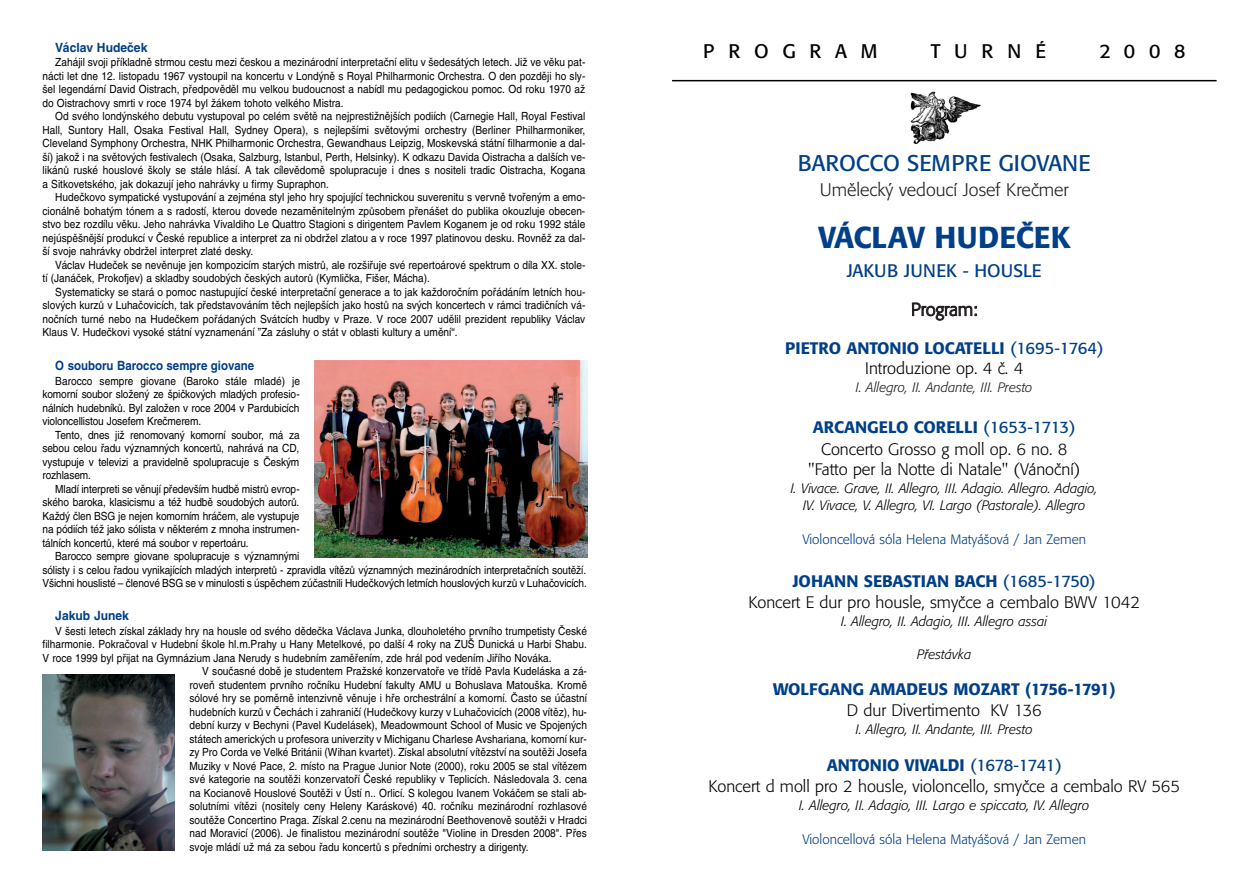
<style>
.page{position:relative;width:1259px;height:893px;background:#fff}
.page>*{position:absolute;margin:0;border:0;box-sizing:border-box;transform-origin:0 0}
.t1{font:500 30px "Formata CE";color:#013f88}
.t2{font:22.5px "Formata CE";color:#013f88}
.t3{font:19.5px "Formata CE";letter-spacing:.7em;color:#000}
.t4{font:300 18px "Formata CE";color:#231f20}
.t5{font:18px "Formata CE";color:#013f88}
.t6{font:300 16.5px/20.9px "Formata CE";color:#000;text-align:center}
.t7{font:500 16.5px/20.7px "Formata CE";color:#013f88;text-align:center}
.t8{font:italic 300 13.5px/16.6px "Formata CE";color:#000;text-align:center}
.t9{font:300 13.5px "Formata CE";color:#013f88}
.t10{font:italic 300 13.5px "Formata CE";color:#231f20}
.t11{font:700 12.75px "Helvetica CE";color:#013f88;scale:.9 1}
.t12{font:700 12.75px "Helvetica CE";color:#013f88;scale:.95 1}
.t13{font:11.25px/13.5px "Helvetica CE";color:#000;text-align:justify;scale:.9 1}
.s1{font-weight:400}
.s2{font-weight:300;color:#000}
.s3{font-weight:500;color:#013f88}
.s4{font-weight:400;color:#013f88}
</style>
<div class="page">
<img style="left:910px;top:91px;width:71px;height:53px">
<hr style="left:672px;top:80px;width:544px;height:1px;background:#000">
<img style="left:43px;top:675px;width:131px;height:175px">
<img style="left:315px;top:361px;width:272px;height:197px">
<p class="t12" style="left:55px;top:43px;width:98px">Václav Hudeãek</p>
<p class="t13" style="left:43px;top:56px;width:604px;text-indent:13px">Zahájil svoji pfiíkladnû strmou cestu mezi ãeskou a mezinárodní interpretaãní elitu v ‰edesát˘ch letech. JiÏ ve vûku pat&shy;nácti let dne 12. listopadu 1967 vystoupil na koncertu v Lond˘nû s Royal Philharmonic Orchestra. O den pozdûji ho sly-‰el legendární David Oistrach, pfiedpovûdûl mu velkou budoucnost a nabídl mu pedagogickou pomoc. Od roku 1970 aÏ do Oistrachovy smrti v roce 1974 byl Ïákem tohoto velkého Mistra.</p>
<p class="t13" style="left:43px;top:110px;width:604px;text-indent:13px">Od svého lond˘nského debutu vystupoval po celém svûtû na nejprestiÏnûj‰ích podiích (Carnegie Hall, Royal Festival Hall, Suntory Hall, Osaka Festival Hall, Sydney Opera), s nejlep‰ími svûtov˘mi orchestry (Berliner Philharmoniker, Cleveland Symphony Orchestra, NHK Philharmonic Orchestra, Gewandhaus Leipzig, Moskevská státní filharmonie a dal-‰í) jakoÏ i na svûtov˘ch festivalech (Osaka, Salzburg, Istanbul, Perth, Helsinky). K odkazu Davida Oistracha a dal‰ích ve&shy;likánÛ ruské houslové ‰koly se stále hlásí. A tak cílevûdomû spolupracuje i dnes s nositeli tradic Oistracha, Kogana a Sitkovetského, jak dokazují jeho nahrávky u firmy Supraphon.</p>
<p class="t13" style="left:43px;top:191px;width:604px;text-indent:13px">Hudeãkovo sympatické vystupování a zejména styl jeho hry spojující technickou suverenitu s vervnû tvofien˘m a emo&shy;cionálnû bohat˘m tónem a s radostí, kterou dovede nezamûniteln˘m zpÛsobem pfiená‰et do publika okouzluje obecen&shy;stvo bez rozdílu vûku. Jeho nahrávka Vivaldiho Le Quattro Stagioni s dirigentem Pavlem Koganem je od roku 1992 stále nejúspû‰nûj‰í produkcí v âeské republice a interpret za ni obdrÏel zlatou a v roce 1997 platinovou desku. RovnûÏ za dal-‰í svoje nahrávky obdrÏel interpret zlaté desky.</p>
<p class="t13" style="left:43px;top:259px;width:604px;text-indent:13px">Václav Hudeãek se nevûnuje jen kompozicím star˘ch mistrÛ, ale roz‰ifiuje své repertoárové spektrum o díla XX. stole&shy;tí (Janáãek, Prokofjev) a skladby soudob˘ch ãesk˘ch autorÛ (Kymliãka, Fi‰er, Mácha).</p>
<p class="t13" style="left:43px;top:286px;width:604px;text-indent:13px">Systematicky se stará o pomoc nastupující ãeské interpretaãní generace a to jak kaÏdoroãním pofiádáním letních hou&shy;slov˘ch kurzÛ v Luhaãovicích, tak pfiedstavováním tûch nejlep‰ích jako hostÛ na sv˘ch koncertech v rámci tradiãních vá&shy;noãních turné nebo na Hudeãkem pofiádan˘ch Svátcích hudby v Praze. V roce 2007 udûlil prezident republiky Václav Klaus V. Hudeãkovi vysoké státní vyznamenání ”Za zásluhy o stát v oblasti kultury a umûní“.</p>
<p class="t11" style="left:55px;top:361px;width:223px">O souboru Barocco sempre giovane</p>
<p class="t13" style="left:43px;top:375px;width:288px;text-indent:13px">Barocco sempre giovane (Baroko stále mladé) je komorní soubor sloÏen˘ ze ‰piãkov˘ch mlad˘ch profesio&shy;nálních hudebníkÛ. Byl zaloÏen v roce 2004 v Pardubicích violoncellistou Josefem Kreãmerem.</p>
<p class="t13" style="left:43px;top:429px;width:287px;text-indent:13px">Tento, dnes jiÏ renomovan˘ komorní soubor, má za sebou celou fiadu v˘znamn˘ch koncertÛ, nahrává na CD, vystupuje v televizi a pravidelnû spolupracuje s âesk˘m rozhlasem.</p>
<p class="t13" style="left:43px;top:483px;width:287px;text-indent:13px">Mladí interpreti se vûnují pfiedev‰ím hudbû mistrÛ evrop&shy;ského baroka, klasicismu a téÏ hudbû soudob˘ch autorÛ.<br>KaÏd˘ ãlen BSG je nejen komorním hráãem, ale vystupuje na pódiích téÏ jako sólista v nûkterém z mnoha instrumen&shy;tálních koncertÛ, které má soubor v repertoáru.</p>
<p class="t13" style="left:43px;top:550px;width:606px;text-align:left;text-indent:13px">Barocco sempre giovane spolupracuje s v˘znamn˘mi<br>sólisty i s celou fiadou vynikajících mlad˘ch interpretÛ - zpravidla vítûzÛ v˘znamn˘ch mezinárodních interpretaãních soutûÏí.<br>V‰ichni houslisté – ãlenové BSG se v minulosti s úspûchem zúãastnili Hudeãkov˘ch letmích houslov˘ch kurzÛ v Luhaãovicích.</p>
<p class="t12" style="left:55px;top:611px;width:79px">Jakub Junek</p>
<p class="t13" style="left:55px;top:624px;width:592px">V ‰esti letech získal základy hry na housle od svého dûdeãka Václava Junka, dlouholetého prvního trumpetisty âeské</p>
<p class="t13" style="left:43px;top:638px;width:606px">filharmonie. Pokraãoval v Hudební ‰kole hl.m.Prahy u Hany Metelkové, po dal‰í 4 roky na ZU· Dunická u Harbi Shabu.</p>
<p class="t13" style="left:43px;top:651px;width:567px">V roce 1999 byl pfiijat na Gymnázium Jana Nerudy s hudebním zamûfiením, zde hrál pod vedením Jifiího Nováka.</p>
<p class="t13" style="left:202px;top:665px;width:429px">V souãasné dobû je studentem PraÏské konzervatofie ve tfiídû Pavla Kudeláska a zá-</p>
<p class="t13" style="left:189px;top:678px;width:443px">roveÀ studentem prvního roãníku Hudební fakulty AMU u Bohuslava Matou‰ka. Kromû</p>
<p class="t13" style="left:189px;top:692px;width:443px">sólové hry se pomûrnû intenzivnû vûnuje i hfie orchestrální a komorní. âasto se úãastní</p>
<p class="t13" style="left:189px;top:705px;width:443px">hudebních kurzÛ v âechách i zahraniãí (Hudeãkovy kurzy v Luhaãovicích (2008 vítûz), hu-</p>
<p class="t13" style="left:189px;top:719px;width:443px">dební kurzy v Bechyni (Pavel Kudelásek), Meadowmount School of Music ve Spojen˘ch</p>
<p class="t13" style="left:189px;top:732px;width:443px">státech americk˘ch u profesora univerzity v Michiganu Charlese Avshariana, komorní kur-</p>
<p class="t13" style="left:189px;top:746px;width:443px">zy Pro Corda ve Velké Británii (Wihan kvartet). Získal absolutní vítûzství na soutûÏi Josefa</p>
<p class="t13" style="left:189px;top:759px;width:443px">Muziky v Nové Pace, 2. místo na Prague Junior Note (2000), roku 2005 se stal vítûzem</p>
<p class="t13" style="left:189px;top:773px;width:443px">své kategorie na soutûÏi konzervatofií âeské republiky v Teplicích. Následovala 3. cena</p>
<p class="t13" style="left:189px;top:786px;width:443px">na Kocianovû Houslové SoutûÏi v Ústí n.. Orlicí. S kolegou Ivanem Vokáãem se stali ab-</p>
<p class="t13" style="left:189px;top:800px;width:443px">solutními vítûzi (nositely ceny Heleny Karáskové) 40. roãníku mezinárodní rozhlasové</p>
<p class="t13" style="left:189px;top:813px;width:443px">soutûÏe Concertino Praga. Získal 2.cenu na mezinárodní Beethovenovû soutûÏi v Hradci</p>
<p class="t13" style="left:189px;top:827px;width:443px">nad Moravicí (2006). Je finalistou mezinárodní soutûÏe "Violine in Dresden 2008". Pfies</p>
<p class="t13" style="left:189px;top:840px;width:378px">svoje mládí uÏ má za sebou fiadu koncertÛ s pfiedními orchestry a dirigenty.</p>
<h3 class="t3" style="left:703px;top:43px;width:176px">PROGRAM</h3>
<h3 class="t3" style="left:930px;top:43px;width:117px">TURNÉ</h3>
<h3 class="t3" style="left:1099px;top:43px;width:87px">2008</h3>
<h2 class="t2" style="left:797px;top:154px;width:294px">BAROCCO SEMPRE GIOVANE</h2>
<h3 class="t4" style="left:819px;top:182px;width:251px">Umûleck˘ vedoucí Josef Kreãmer</h3>
<h1 class="t1" style="left:818px;top:225px;width:253px">VÁCLAV HUDEâEK</h1>
<h3 class="t5" style="left:847px;top:262px;width:196px">JAKUB JUNEK - HOUSLE</h3>
<h3 class="t4" style="left:911px;top:301px;width:68px">Program:</h3>
<h3 class="t7" style="left:785px;top:339px;width:320px">PIETRO ANTONIO LOCATELLI <span class="s1">(1695-1764)<br></span><span class="s2">Introduzione op. 4 ã. 4</span></h3>
<p class="t10" style="left:856px;top:382px;width:178px">I. Allegro, II. Andante, III. Presto</p>
<h3 class="t6" style="left:808px;top:418px;width:274px"><span class="s3">ARCANGELO CORELLI</span> <span class="s4">(1653-1713)<br></span>Concerto Grosso g moll op. 6 no. 8 "Fatto per la Notte di Natale" (Vánoãní)</h3>
<p class="t8" style="left:791px;top:481px;width:308px">I. Vivace. Grave, II. Allegro, III. Adagio. Allegro. Adagio,<br>IV. Vivace, V. Allegro, VI. Largo (Pastorale). Allegro</p>
<p class="t9" style="left:802px;top:533px;width:285px">Violoncellová sóla Helena Matyá‰ová / Jan Zemen</p>
<h3 class="t6" style="left:748px;top:571px;width:393px;line-height:21.5px"><span class="s3">JOHANN SEBASTIAN BACH</span> <span class="s4">(1685-1750)<br></span>Koncert E dur pro housle, smyãce a cembalo BWV 1042</h3>
<p class="t8" style="left:841px;top:614px;width:207px">I. Allegro, II. Adagio, III. Allegro assai</p>
<p class="t8" style="left:917px;top:647px;width:56px">Pfiestávka</p>
<h3 class="t7" style="left:773px;top:680px;width:344px">WOLFGANG AMADEUS MOZART (1756-1791)</h3>
<h3 class="t6" style="left:847px;top:701px;width:196px">D dur Divertimento KV 136</h3>
<p class="t8" style="left:856px;top:722px;width:178px">I. Allegro, II. Andante, III. Presto</p>
<h3 class="t6" style="left:708px;top:755px;width:473px;line-height:21.5px"><span class="s3">ANTONIO VIVALDI</span> <span class="s4">(1678-1741)<br></span>Koncert d moll pro 2 housle, violoncello, smyãce a cembalo RV 565</h3>
<p class="t8" style="left:799px;top:798px;width:292px">I. Allegro, II. Adagio, III. Largo e spiccato, IV. Allegro</p>
<p class="t9" style="left:802px;top:833px;width:285px">Violoncellová sóla Helena Matyá‰ová / Jan Zemen</p>
</div>
